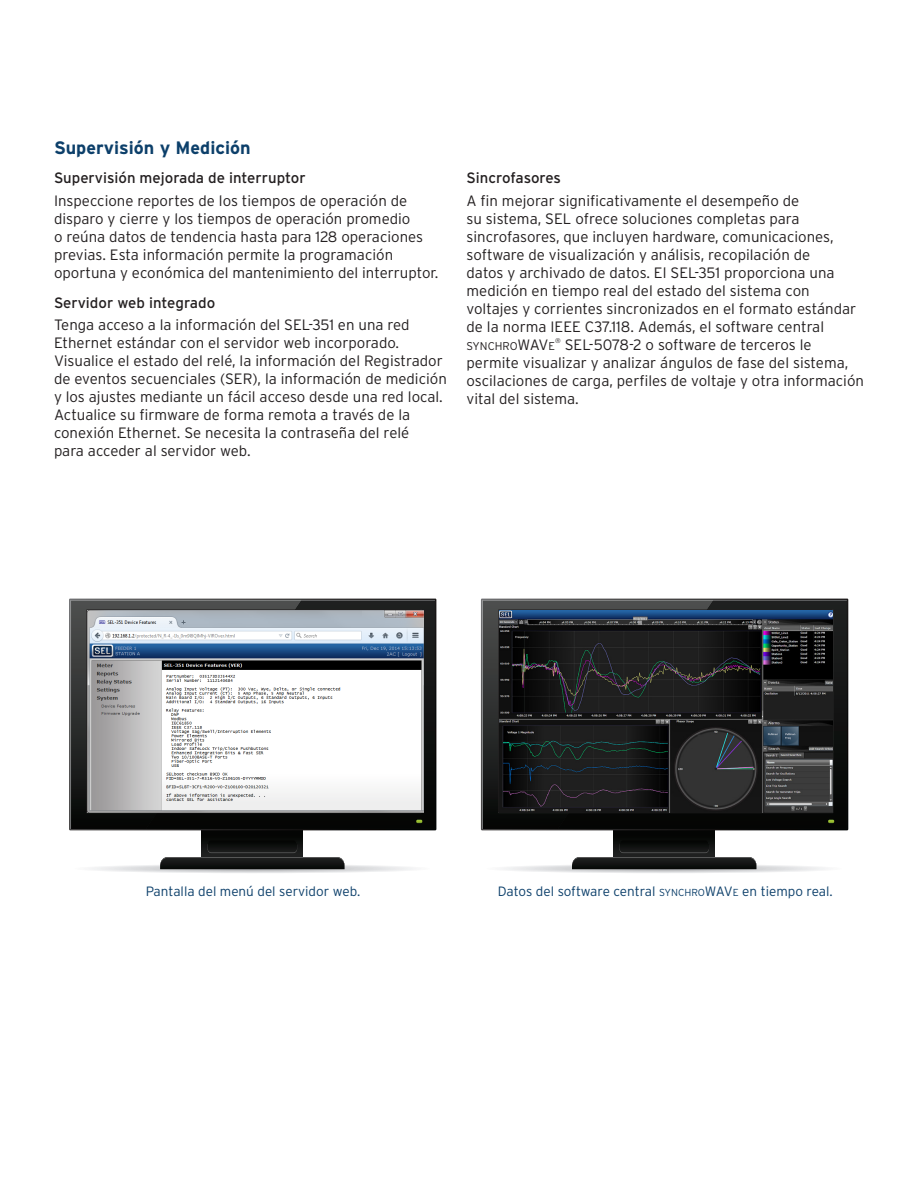
<style>
.page{position:relative;width:918px;height:1188px;background:#fff}
.page>*{position:absolute;margin:0;border:0;box-sizing:border-box;transform-origin:0 0}
.Subhead___h2{font:700 18px "Interstate";color:#0c3f6a}
.Body_Copy___p{font:300 15px/18px "Interstate Poly";color:#231f20}
.Body_Sub___h3{font:15px "Interstate Poly";color:#231f20}
.Captions_Callouts{font:300 13.5px "Interstate Poly";color:#0c3f6a}
.Body_Copy___p-2{font:300 11.25px "Interstate Poly";color:#231f20}
.Body_Copy___p-3{font:300 6.75px "Interstate Poly";color:#231f20}
.s1{font-size:15px}
.s2{font-size:10.2px}
.s3{font-style:inherit}
</style>
<div class="page">
<div style="left:87px;top:864px;width:331px;height:9px;background:#f0f1f2;border-radius:50%"></div>
<div style="left:111px;top:865px;width:283px;height:7px;background:#e9eaeb;border-radius:50%"></div>
<div style="left:119px;top:865px;width:266px;height:7px;background:#e4e5e7;border-radius:50%"></div>
<div style="left:128px;top:866px;width:249px;height:6px;background:#e0e1e3;border-radius:50%"></div>
<div style="left:136px;top:866px;width:232px;height:6px;background:#dcdddf;border-radius:50%"></div>
<div style="left:141px;top:866px;width:222px;height:5px;background:#d9dadc;border-radius:50%"></div>
<div style="left:150px;top:866px;width:205px;height:5px;background:#d5d6d8;border-radius:50%"></div>
<div style="left:159px;top:866px;width:187px;height:5px;background:#d1d2d4;border-radius:50%"></div>
<hr style="left:167px;top:867px;width:171px;height:4px;background:#cdced0;border-radius:50%">
<hr style="left:176px;top:867px;width:153px;height:4px;background:#c1c2c4;border-radius:50%">
<div style="left:202px;top:830px;width:101px;height:33px;background:#040504"></div>
<svg style="left:70px;top:600px;width:365px;height:229px;background:#212222"></svg>
<svg style="left:416px;top:819px;width:6px;height:4px"></svg>
<svg style="left:160px;top:840px;width:185px;height:30px"></svg>
<img style="left:87px;top:610px;width:275px;height:202px">
<img style="left:362px;top:610px;width:62px;height:202px">
<div style="left:499px;top:864px;width:331px;height:9px;background:#f0f1f2;border-radius:50%"></div>
<div style="left:523px;top:865px;width:283px;height:7px;background:#e9eaeb;border-radius:50%"></div>
<div style="left:531px;top:865px;width:266px;height:7px;background:#e4e5e7;border-radius:50%"></div>
<div style="left:540px;top:866px;width:249px;height:6px;background:#e0e1e3;border-radius:50%"></div>
<div style="left:548px;top:866px;width:232px;height:6px;background:#dcdddf;border-radius:50%"></div>
<div style="left:553px;top:866px;width:222px;height:5px;background:#d9dadc;border-radius:50%"></div>
<div style="left:562px;top:866px;width:205px;height:5px;background:#d5d6d8;border-radius:50%"></div>
<hr style="left:579px;top:867px;width:170px;height:4px;background:#cdced0;border-radius:50%">
<hr style="left:588px;top:867px;width:153px;height:4px;background:#c1c2c4;border-radius:50%">
<div style="left:614px;top:830px;width:101px;height:33px;background:#040504"></div>
<svg style="left:482px;top:600px;width:365px;height:229px;background:#1e201f"></svg>
<svg style="left:828px;top:819px;width:6px;height:4px"></svg>
<svg style="left:572px;top:840px;width:184px;height:30px"></svg>
<img style="left:499px;top:610px;width:334px;height:202px">
<p class="Subhead___h2" style="left:54px;top:137px;width:198px">Supervisión y Medición</p>
<p class="Body_Sub___h3" style="left:54px;top:167px;width:253px">Supervisión mejorada de interruptor</p>
<p class="Body_Copy___p" style="left:54px;top:191px;width:386px">Inspeccione reportes de los tiempos de operación de disparo y cierre y los tiempos de operación promedio<br>o reúna datos de tendencia hasta para 128 operaciones previas. Esta información permite la programación oportuna y económica del mantenimiento del interruptor.</p>
<p class="Body_Sub___h3" style="left:54px;top:292px;width:163px">Servidor web integrado</p>
<p class="Body_Copy___p" style="left:54px;top:315px;width:394px">Tenga acceso a la información del SEL-351 en una red Ethernet estándar con el servidor web incorporado.<br>Visualice el estado del relé, la información del Registrador de eventos secuenciales (SER), la información de medición y los ajustes mediante un fácil acceso desde una red local.<br>Actualice su firmware de forma remota a través de la conexión Ethernet. Se necesita la contraseña del relé<br>para acceder al servidor web.</p>
<p class="Body_Sub___h3" style="left:467px;top:167px;width:96px">Sincrofasores</p>
<p class="Body_Copy___p" style="left:467px;top:190px;width:391px">A fin mejorar significativamente el desempeño de<br>su sistema, SEL ofrece soluciones completas para sincrofasores, que incluyen hardware, comunicaciones, software de visualización y análisis, recopilación de<br>datos y archivado de datos. El SEL-351 proporciona una medición en tiempo real del estado del sistema con voltajes y corrientes sincronizados en el formato estándar de la norma IEEE C37.118. Además, el software central</p>
<p class="Body_Copy___p-2" style="left:467px;top:338px;width:90px">SYNCHRO<span class="s1">WAV</span>E</p>
<p class="Body_Copy___p-3" style="left:555px;top:336px;width:7px">®</p>
<p class="Body_Copy___p" style="left:467px;top:334px;width:399px;text-indent:98px">SEL-5078-2 o software de terceros le permite visualizar y analizar ángulos de fase del sistema, oscilaciones de carga, perfiles de voltaje y otra información vital del sistema.</p>
<p class="Captions_Callouts" style="left:146px;top:882px;width:216px">Pantalla del menú del servidor web.</p>
<p class="Captions_Callouts" style="left:498px;top:882px;width:337px">Datos del software central <span class="s2">SYNCHRO</span><span class="s3">WAV</span><span class="s2">E</span> en tiempo real.</p>
</div>
